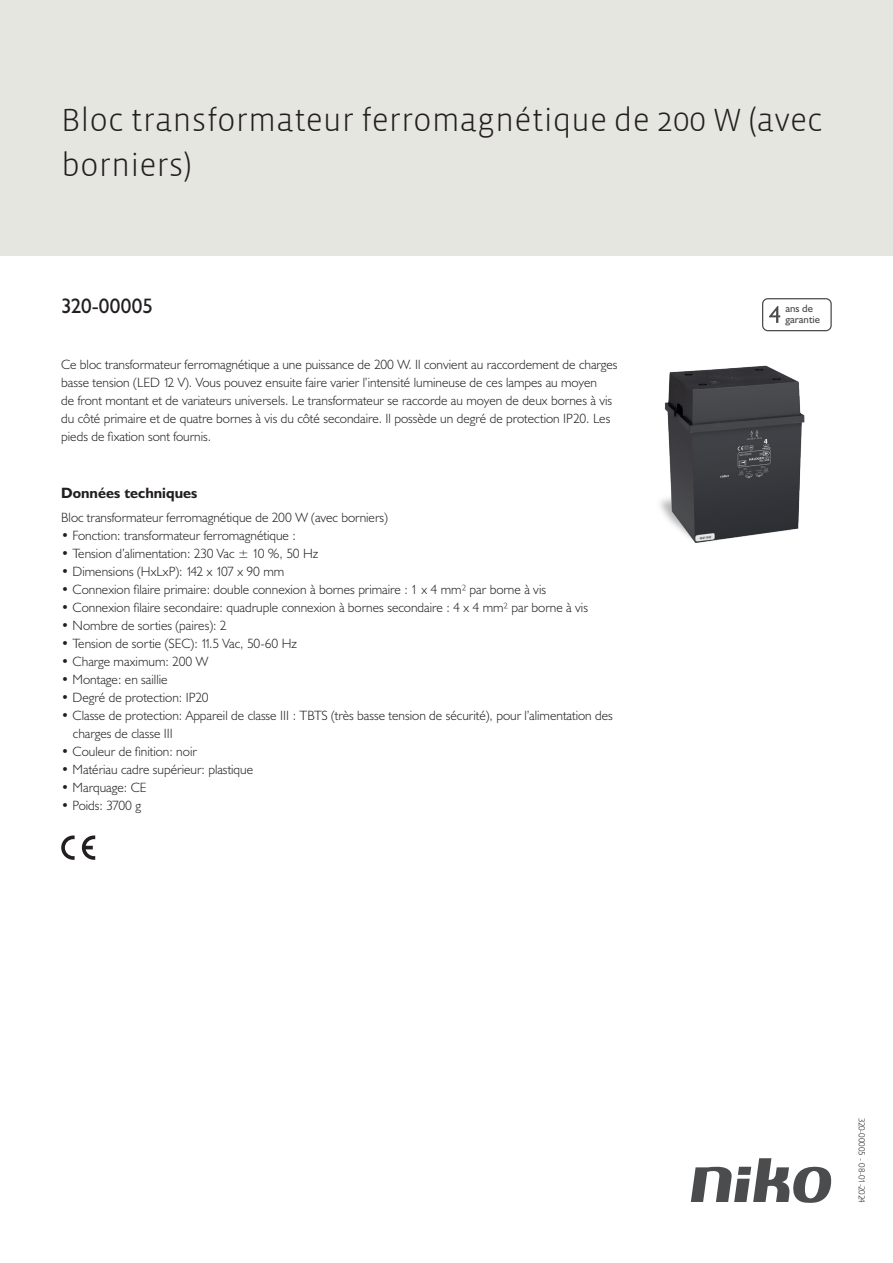
<style>
.page{position:relative;width:893px;height:1263px;background:#fff}
.page>*{position:absolute;margin:0;border:0;box-sizing:border-box;transform-origin:0 0}
.Title_datasheets{font:300 33px/45px "Vista Sans";color:#231f20}
.Article_number{font:21px "Humanist 521 BT";letter-spacing:.005em;color:#231f20}
.Titles_parts{font:700 15px "Humanist 521 BT";color:#231f20}
.USP_Bullets{font:300 13.5px/18px "Humanist 521 BT";color:#231f20}
.Platte_tekst_CAB{font:300 13.5px/18px "Humanist 521 BT";color:#231f20}
.t1{font:10.8px/10.8px "Humanist 521 BT";color:#4b4c4d}
.Revision{font:300 9px "Humanist 521 BT";letter-spacing:-.03em;color:#231f20}
</style>
<div class="page">
<svg style="left:691px;top:1158px;width:141px;height:45px"></svg>
<div style="left:0;top:0;width:893px;height:255px;background:#e6e6e0"></div>
<svg style="left:82px;top:835px;width:13px;height:25px"></svg>
<svg style="left:61px;top:835px;width:14px;height:25px"></svg>
<svg style="left:762px;top:298px;width:70px;height:33px"></svg>
<img style="left:660px;top:365px;width:145px;height:178px">
<p class="Title_datasheets" style="left:61px;top:98px;width:763px">Bloc transformateur ferromagnétique de 200 W (avec borniers)</p>
<p class="Article_number" style="left:61px;top:293px;width:93px">320-00005</p>
<p class="t1" style="left:785px;top:303px;width:36px">ans de garantie</p>
<p class="Platte_tekst_CAB" style="left:61px;top:355px;width:558px">Ce bloc transformateur ferromagnétique a une puissance de 200 W. Il convient au raccordement de charges basse tension (LED 12 V). Vous pouvez ensuite faire varier l’intensité lumineuse de ces lampes au moyen<br>de front montant et de variateurs universels. Le transformateur se raccorde au moyen de deux bornes à vis du côté primaire et de quatre bornes à vis du côté secondaire. Il possède un degré de protection IP20. Les pieds de fixation sont fournis.</p>
<p class="Titles_parts" style="left:61px;top:483px;width:138px">Données techniques</p>
<p class="Platte_tekst_CAB" style="left:61px;top:508px;width:328px">Bloc transformateur ferromagnétique de 200 W (avec borniers)</p>
<p class="USP_Bullets" style="left:61px;top:526px;width:236px">• Fonction: transformateur ferromagnétique :</p>
<p class="USP_Bullets" style="left:61px;top:544px;width:259px">• Tension d’alimentation: 230 Vac ± 10 %, 50 Hz</p>
<p class="USP_Bullets" style="left:61px;top:562px;width:225px">• Dimensions (HxLxP): 142 x 107 x 90 mm</p>
<p class="USP_Bullets" style="left:61px;top:580px;width:486px">• Connexion filaire primaire: double connexion à bornes primaire : 1 x 4 mm² par borne à vis</p>
<p class="USP_Bullets" style="left:61px;top:598px;width:528px">• Connexion filaire secondaire: quadruple connexion à bornes secondaire : 4 x 4 mm² par borne à vis</p>
<p class="USP_Bullets" style="left:61px;top:616px;width:167px">• Nombre de sorties (paires): 2</p>
<p class="USP_Bullets" style="left:61px;top:634px;width:237px">• Tension de sortie (SEC): 11.5 Vac, 50-60 Hz</p>
<p class="USP_Bullets" style="left:61px;top:652px;width:148px">• Charge maximum: 200 W</p>
<p class="USP_Bullets" style="left:61px;top:670px;width:108px">• Montage: en saillie</p>
<p class="USP_Bullets" style="left:61px;top:688px;width:149px">• Degré de protection: IP20</p>
<p class="USP_Bullets" style="left:73px;top:706px;width:541px;text-indent:-12px">• Classe de protection: Appareil de classe III : TBTS (très basse tension de sécurité), pour l’alimentation des charges de classe III</p>
<p class="USP_Bullets" style="left:61px;top:742px;width:137px">• Couleur de finition: noir</p>
<p class="USP_Bullets" style="left:61px;top:760px;width:194px">• Matériau cadre supérieur: plastique</p>
<p class="USP_Bullets" style="left:61px;top:778px;width:87px">• Marquage: CE</p>
<p class="USP_Bullets" style="left:61px;top:796px;width:81px">• Poids: 3700 g</p>
<p class="Revision" style="left:868px;top:1118px;width:87px;rotate:90deg">320-00005 - 08-01-2024</p>
</div>
